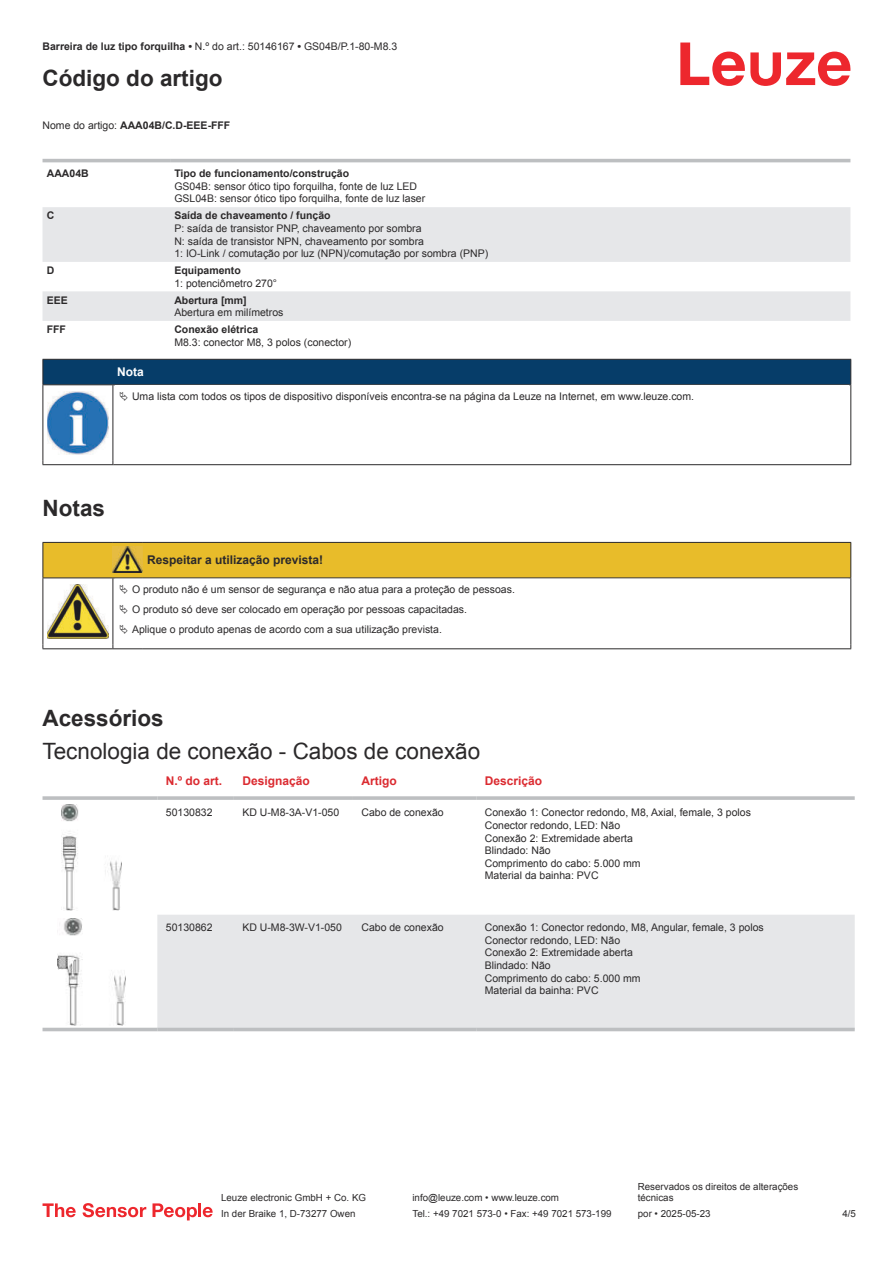
<style>
.page{position:relative;width:893px;height:1263px;background:#fff}
.page>*{position:absolute;margin:0;border:0;box-sizing:border-box;transform-origin:0 0}
.t1{font:22.5px "Arial";color:#2b292a}
.t2{font:700 22.5px "Arial";color:#2b292a}
.t3{font:700 12px "Arial";color:#db2a30}
.t4{font:700 12px "Arial";color:#2b292a}
.t5{font:700 12px "Arial";color:#fff}
.t6{font:10.5px/12.6px "Arial";color:#2b292a}
.t7{font:700 10.5px "Arial";color:#2b292a}
.t8{font:9.75px/11.7px "Arial";color:#2b292a}
.s1{font-weight:700}
.s2{font-weight:400}
</style>
<div class="page">
<svg style="left:680px;top:43px;width:170px;height:43px"></svg>
<div style="left:43px;top:158px;width:807px;height:5px;background:#ebeced"></div>
<svg style="left:43px;top:207px;width:807px;height:114px;fill:#e6e7e9"></svg>
<hr style="left:43px;top:159px;width:127px;height:3px;background:#bdbfc1">
<hr style="left:170px;top:159px;width:680px;height:3px;background:#bdbfc1">
<svg style="left:43px;top:910px;width:812px;height:122px"></svg>
<div style="left:157px;top:915px;width:698px;height:113px;background:#e6e7e9"></div>
<svg style="left:43px;top:796px;width:114px;height:4px"></svg>
<hr style="left:157px;top:796px;width:77px;height:4px;background:#c5c7c9">
<svg style="left:234px;top:796px;width:119px;height:4px"></svg>
<svg style="left:353px;top:796px;width:123px;height:4px"></svg>
<hr style="left:476px;top:796px;width:379px;height:4px;background:#c5c7c9">
<hr style="left:43px;top:1028px;width:114px;height:3px;background:#bdbfc1">
<hr style="left:157px;top:1028px;width:77px;height:3px;background:#bdbfc1">
<hr style="left:234px;top:1028px;width:119px;height:3px;background:#bdbfc1">
<hr style="left:353px;top:1028px;width:123px;height:3px;background:#bdbfc1">
<hr style="left:476px;top:1028px;width:379px;height:3px;background:#bdbfc1">
<img style="left:61px;top:804px;width:61px;height:106px">
<img style="left:57px;top:919px;width:68px;height:106px">
<svg style="left:43px;top:1203px;width:33px;height:14px"></svg>
<svg style="left:83px;top:1203px;width:63px;height:14px"></svg>
<svg style="left:153px;top:1203px;width:44px;height:17px"></svg>
<hr style="left:198px;top:1203px;width:3px;height:14px;background:#ed272d">
<svg style="left:203px;top:1207px;width:10px;height:10px"></svg>
<div style="left:43px;top:359px;width:808px;height:26px;background:#063d69"></div>
<hr style="left:113px;top:384px;width:738px;height:1px;background:#2b292a">
<hr style="left:43px;top:385px;width:1px;height:75px;background:#2b292a">
<hr style="left:113px;top:385px;width:1px;height:75px;background:#2b292a">
<hr style="left:850px;top:385px;width:1px;height:75px;background:#2b292a">
<hr style="left:43px;top:464px;width:70px;height:1px;background:#2b292a">
<hr style="left:113px;top:464px;width:738px;height:1px;background:#2b292a">
<img style="left:47px;top:391px;width:61px;height:63px">
<hr style="left:43px;top:648px;width:70px;height:1px;background:#2b292a">
<hr style="left:113px;top:648px;width:30px;height:1px;background:#2b292a">
<hr style="left:143px;top:648px;width:708px;height:1px;background:#2b292a">
<svg style="left:43px;top:542px;width:808px;height:106px"></svg>
<p class="t6" style="left:43px;top:41px;width:356px"><span class="s1">Barreira de luz tipo forquilha •</span> N.º do art.: 50146167 <span class="s1">•</span> GS04B/P.1-80-M8.3</p>
<h1 class="t2" style="left:43px;top:70px;width:182px">Código do artigo</h1>
<p class="t7" style="left:43px;top:121px;width:189px"><span class="s2">Nome do artigo:</span> AAA04B/C.D-EEE-FFF</p>
<p class="t7" style="left:47px;top:170px;width:43px">AAA04B</p>
<p class="t7" style="left:174px;top:170px;width:176px">Tipo de funcionamento/construção</p>
<p class="t6" style="left:174px;top:181px;width:252px">GS04B: sensor ótico tipo forquilha, fonte de luz LED<br>GSL04B: sensor ótico tipo forquilha, fonte de luz laser</p>
<p class="t7" style="left:47px;top:212px;width:9px">C</p>
<p class="t7" style="left:174px;top:212px;width:158px">Saída de chaveamento / função</p>
<p class="t6" style="left:174px;top:223px;width:315px">P: saída de transistor PNP, chaveamento por sombra<br>N: saída de transistor NPN, chaveamento por sombra<br>1: IO-Link / comutação por luz (NPN)/comutação por sombra (PNP)</p>
<p class="t7" style="left:47px;top:266px;width:9px">D</p>
<p class="t7" style="left:174px;top:266px;width:68px">Equipamento</p>
<p class="t6" style="left:174px;top:278px;width:104px">1: potenciômetro 270°</p>
<p class="t7" style="left:47px;top:296px;width:23px">EEE</p>
<p class="t7" style="left:174px;top:296px;width:74px">Abertura [mm]</p>
<p class="t6" style="left:174px;top:307px;width:111px">Abertura em milímetros</p>
<p class="t7" style="left:47px;top:325px;width:21px">FFF</p>
<p class="t7" style="left:174px;top:325px;width:86px">Conexão elétrica</p>
<p class="t6" style="left:174px;top:336px;width:178px">M8.3: conector M8, 3 polos (conector)</p>
<p class="t5" style="left:117px;top:367px;width:28px">Nota</p>
<p class="t6" style="left:132px;top:390px;width:564px">Uma lista com todos os tipos de dispositivo disponíveis encontra-se na página da Leuze na Internet, em www.leuze.com.</p>
<h1 class="t2" style="left:43px;top:500px;width:64px">Notas</h1>
<p class="t4" style="left:147px;top:556px;width:178px">Respeitar a utilização prevista!</p>
<p class="t6" style="left:132px;top:580px;width:384px;line-height:20.2px">O produto não é um sensor de segurança e não atua para a proteção de pessoas.<br>O produto só deve ser colocado em operação por pessoas capacitadas.<br>Aplique o produto apenas de acordo com a sua utilização prevista.</p>
<h1 class="t2" style="left:43px;top:709px;width:123px">Acessórios</h1>
<h1 class="t1" style="left:43px;top:743px;width:439px">Tecnologia de conexão - Cabos de conexão</h1>
<p class="t3" style="left:166px;top:777px;width:58px">N.º do art.</p>
<p class="t3" style="left:242px;top:777px;width:69px">Designação</p>
<p class="t3" style="left:361px;top:777px;width:37px">Artigo</p>
<p class="t3" style="left:485px;top:777px;width:59px">Descrição</p>
<p class="t6" style="left:166px;top:807px;width:48px">50130832</p>
<p class="t6" style="left:242px;top:807px;width:98px">KD U-M8-3A-V1-050</p>
<p class="t6" style="left:361px;top:807px;width:84px">Cabo de conexão</p>
<p class="t6" style="left:485px;top:807px;width:268px">Conexão 1: Conector redondo, M8, Axial, female, 3 polos<br>Conector redondo, LED: Não<br>Conexão 2: Extremidade aberta<br>Blindado: Não<br>Comprimento do cabo: 5.000 mm<br>Material da bainha: PVC</p>
<p class="t6" style="left:166px;top:922px;width:48px">50130862</p>
<p class="t6" style="left:242px;top:922px;width:101px">KD U-M8-3W-V1-050</p>
<p class="t6" style="left:361px;top:922px;width:84px">Cabo de conexão</p>
<p class="t6" style="left:485px;top:922px;width:281px">Conexão 1: Conector redondo, M8, Angular, female, 3 polos<br>Conector redondo, LED: Não<br>Conexão 2: Extremidade aberta<br>Blindado: Não<br>Comprimento do cabo: 5.000 mm<br>Material da bainha: PVC</p>
<p class="t8" style="left:221px;top:1193px;width:146px">Leuze electronic GmbH + Co. KG</p>
<p class="t8" style="left:412px;top:1193px;width:148px">info@leuze.com • www.leuze.com</p>
<p class="t8" style="left:638px;top:1181px;width:162px">Reservados os direitos de alterações técnicas</p>
<p class="t8" style="left:221px;top:1209px;width:136px">In der Braike 1, D-73277 Owen</p>
<p class="t8" style="left:412px;top:1209px;width:201px">Tel.: +49 7021 573-0 • Fax: +49 7021 573-199</p>
<p class="t8" style="left:638px;top:1209px;width:74px">por • 2025-05-23</p>
<p class="t8" style="left:842px;top:1209px;width:15px">4 /5</p>
</div>
